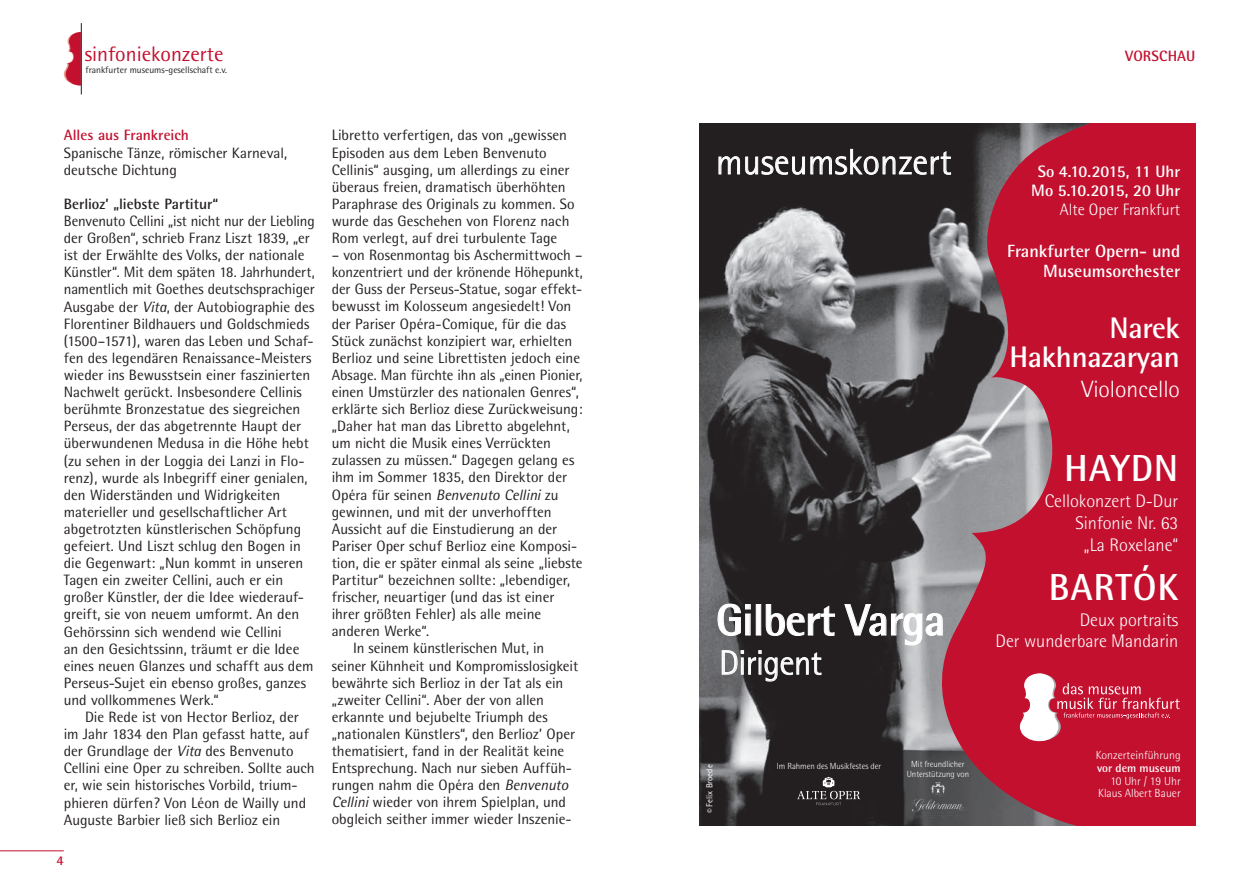
<style>
.page{position:relative;width:1259px;height:893px;background:#fff}
.page>*{position:absolute;margin:0;border:0;box-sizing:border-box;transform-origin:0 0}
.t1{font:700 44.25px "Rotis Semi Sans";letter-spacing:-.02em;color:#fff}
.t2{font:700 37.65px "Rotis Semi Sans";letter-spacing:.02em;color:#fff}
.t3{font:300 35.7px "Rotis Semi Sans";letter-spacing:.01em;color:#fff}
.t4{font:300 34.2px "Rotis Semi Sans";letter-spacing:-.01em;color:#fff}
.t5{font:700 29.7px/29.4px "Rotis Semi Sans";letter-spacing:-.01em;color:#fff;text-align:right}
.t6{font:300 23.55px "Rotis Semi Sans";color:#fff}
.t7{font:21px "Rotis Semi Sans";color:#c3102f}
.t8{font:300 18.3px/21.8px "Rotis Semi Sans";color:#fff;text-align:right}
.t9{font:700 17.7px/20.1px "Rotis Semi Sans";color:#fff;text-align:right}
.t10{font:700 16.5px/18.9px "Rotis Semi Sans";letter-spacing:-.005em;color:#fff;text-align:center}
.t11{font:300 16.5px "Rotis Semi Sans";color:#fff}
.t12{font:15px/17.1px "Rotis Semi Sans";color:#231f20}
.t13{font:700 15px "Rotis Semi Sans";color:#c3102f}
.t14{font:700 15px "Rotis Semi Sans";color:#231f20}
.t15{font:700 13.5px "Rotis Sans Serif";color:#c3102f}
.t16{font:300 11.85px/12.6px "Rotis Semi Sans";color:#fff;text-align:right}
.t17{font:700 11.85px "Rotis Semi Sans";color:#fff}
.t18{font:9.45px "Rotis Semi Sans";color:#231f20}
.t19{font:300 8.85px/9.8px "Rotis Semi Sans";letter-spacing:-.005em;color:#fff;text-align:center}
.t20{font:8.85px "Rotis Sans Serif";color:#fff}
.s1{font-style:italic}
.s2{font-size:9.15px}
</style>
<div class="page">
<hr style="left:0;top:850px;width:64px;height:1px;background:#c3102f">
<svg style="left:64px;top:32px;width:17px;height:54px"></svg>
<hr style="left:81px;top:23px;width:1px;height:71px;background:#231f20">
<img style="left:699px;top:123px;width:243px;height:703px">
<svg style="left:942px;top:123px;width:254px;height:703px;background:#b02740"></svg>
<hr style="left:1142px;top:123px;width:54px;height:1px;background:#c3102f">
<hr style="left:1142px;top:826px;width:54px;height:1px;background:#c3102f">
<svg style="left:1020px;top:673px;width:159px;height:68px"></svg>
<svg style="left:718px;top:149px;width:233px;height:26px;background:#514e4e"></svg>
<svg style="left:717px;top:603px;width:33px;height:33px"></svg>
<div style="left:756px;top:605px;width:5px;height:30px;border:1px solid #fff"></div>
<svg style="left:765px;top:604px;width:70px;height:32px;background:#4b4748"></svg>
<svg style="left:844px;top:604px;width:99px;height:42px;background:#767577"></svg>
<svg style="left:721px;top:650px;width:100px;height:32px;background:#5a5859"></svg>
<svg style="left:797px;top:777px;width:63px;height:28px;background:#3f3c3d"></svg>
<img style="left:912px;top:782px;width:51px;height:35px">
<h3 class="t7" style="left:85px;top:42px;width:140px">sinfoniekonzerte</h3>
<p class="t18" style="left:86px;top:65px;width:143px">frankfurter museums-gesellschaft e.v.</p>
<p class="t13" style="left:64px;top:126px;width:127px">Alles aus Frankreich</p>
<p class="t12" style="left:64px;top:144px;width:225px">Spanische Tänze, römischer Karneval, deutsche Dichtung</p>
<p class="t14" style="left:64px;top:195px;width:156px">Berlioz’ „liebste Partitur“</p>
<p class="t12" style="left:64px;top:212px;width:252px">Benvenuto Cellini „ist nicht nur der Liebling der Großen“, schrieb Franz Liszt 1839, „er ist der Erwählte des Volks, der nationale Künstler“. Mit dem späten 18. Jahrhundert, namentlich mit Goethes deutschsprachiger Ausgabe der <span class="s1">Vita</span>, der Autobiographie des Florentiner Bildhauers und Goldschmieds (1500–1571), waren das Leben und Schaf&shy;fen des legendären Renaissance-Meisters wieder ins Bewusstsein einer faszinierten Nachwelt gerückt. Insbesondere Cellinis berühmte Bronzestatue des siegreichen Perseus, der das abgetrennte Haupt der überwundenen Medusa in die Höhe hebt (zu sehen in der Loggia dei Lanzi in Flo&shy;renz), wurde als Inbegriff einer genialen, den Widerständen und Widrigkeiten materieller und gesellschaftlicher Art abgetrotzten künstlerischen Schöpfung gefeiert. Und Liszt schlug den Bogen in die Gegenwart: „Nun kommt in unseren Tagen ein zweiter Cellini, auch er ein großer Künstler, der die Idee wiederauf&shy;greift, sie von neuem umformt. An den Gehörssinn sich wendend wie Cellini<br>an den Gesichtssinn, träumt er die Idee eines neuen Glanzes und schafft aus dem Perseus-Sujet ein ebenso großes, ganzes und vollkommenes Werk.“</p>
<p class="t12" style="left:64px;top:708px;width:252px;text-indent:21px">Die Rede ist von Hector Berlioz, der im Jahr 1834 den Plan gefasst hatte, auf der Grundlage der <span class="s1">Vita</span> des Benvenuto Cellini eine Oper zu schreiben. Sollte auch er, wie sein historisches Vorbild, trium&shy;phieren dürfen? Von Léon de Wailly und Auguste Barbier ließ sich Berlioz ein</p>
<p class="t15" style="left:57px;top:852px;width:9px">4</p>
<p class="t12" style="left:332px;top:127px;width:244px">Libretto verfertigen, das von „gewissen Episoden aus dem Leben Benvenuto Cellinis“ ausging, um allerdings zu einer überaus freien, dramatisch überhöhten Paraphrase des Originals zu kommen. So wurde das Geschehen von Florenz nach Rom verlegt, auf drei turbulente Tage</p>
<p class="t12" style="left:332px;top:246px;width:252px">– von Rosenmontag bis Aschermittwoch –</p>
<p class="t12" style="left:332px;top:263px;width:252px">konzentriert und der krönende Höhepunkt,</p>
<p class="t12" style="left:332px;top:281px;width:252px">der Guss der Perseus-Statue, sogar effekt-</p>
<p class="t12" style="left:332px;top:298px;width:241px">bewusst im Kolosseum angesiedelt! Von</p>
<p class="t12" style="left:332px;top:315px;width:236px">der Pariser Opéra-Comique, für die das</p>
<p class="t12" style="left:332px;top:332px;width:242px">Stück zunächst konzipiert war, erhielten</p>
<p class="t12" style="left:332px;top:349px;width:250px">Berlioz und seine Librettisten jedoch eine</p>
<p class="t12" style="left:332px;top:366px;width:252px">Absage. Man fürchte ihn als „einen Pionier,</p>
<p class="t12" style="left:332px;top:383px;width:249px">einen Umstürzler des nationalen Genres“,</p>
<p class="t12" style="left:332px;top:400px;width:252px">erklärte sich Berlioz diese Zurückweisung:</p>
<p class="t12" style="left:332px;top:417px;width:239px">„Daher hat man das Libretto abgelehnt,</p>
<p class="t12" style="left:332px;top:434px;width:221px">um nicht die Musik eines Verrückten</p>
<p class="t12" style="left:332px;top:452px;width:244px">zulassen zu müssen.“ Dagegen gelang es</p>
<p class="t12" style="left:332px;top:469px;width:237px">ihm im Sommer 1835, den Direktor der</p>
<p class="t12" style="left:332px;top:486px;width:228px">Opéra für seinen <span class="s1">Benvenuto Cellini</span> zu</p>
<p class="t12" style="left:332px;top:503px;width:221px">gewinnen, und mit der unverhofften</p>
<p class="t12" style="left:332px;top:520px;width:227px">Aussicht auf die Einstudierung an der</p>
<p class="t12" style="left:332px;top:537px;width:247px">Pariser Oper schuf Berlioz eine Komposi-</p>
<p class="t12" style="left:332px;top:554px;width:252px">tion, die er später einmal als seine „liebste</p>
<p class="t12" style="left:332px;top:571px;width:240px">Partitur“ bezeichnen sollte: „lebendiger,</p>
<p class="t12" style="left:332px;top:588px;width:224px">frischer, neuartiger (und das ist einer</p>
<p class="t12" style="left:332px;top:605px;width:211px">ihrer größten Fehler) als alle meine</p>
<p class="t12" style="left:332px;top:623px;width:99px">anderen Werke“.</p>
<p class="t12" style="left:353px;top:640px;width:193px">In seinem künstlerischen Mut, in</p>
<p class="t12" style="left:332px;top:657px;width:248px">seiner Kühnheit und Kompromisslosigkeit</p>
<p class="t12" style="left:332px;top:674px;width:233px">bewährte sich Berlioz in der Tat als ein</p>
<p class="t12" style="left:332px;top:691px;width:214px">„zweiter Cellini“. Aber der von allen</p>
<p class="t12" style="left:332px;top:708px;width:217px">erkannte und bejubelte Triumph des</p>
<p class="t12" style="left:332px;top:725px;width:245px">„nationalen Künstlers“, den Berlioz’ Oper</p>
<p class="t12" style="left:332px;top:742px;width:234px">thematisiert, fand in der Realität keine</p>
<p class="t12" style="left:332px;top:759px;width:242px">Entsprechung. Nach nur sieben Auffüh-</p>
<p class="t12" style="left:332px;top:776px;width:238px">rungen nahm die Opéra den <span class="s1">Benvenuto</span></p>
<p class="t12" style="left:332px;top:794px;width:236px"><span class="s1">Cellini</span> wieder von ihrem Spielplan, und</p>
<p class="t12" style="left:332px;top:811px;width:241px">obgleich seither immer wieder Inszenie-</p>
<p class="t13" style="left:1125px;top:47px;width:71px">VORSCHAU</p>
<h3 class="t3" style="left:716px;top:141px;width:237px">museumskonzert</h3>
<h1 class="t1" style="left:716px;top:593px;width:231px">Gilbert Varga</h1>
<h3 class="t4" style="left:719px;top:643px;width:104px">Dirigent</h3>
<p class="t20" style="left:704px;top:813px;width:50px;rotate:-90deg"><span class="s2">©</span> Felix Broede</p>
<p class="t19" style="left:776px;top:761px;width:106px">Im Rahmen des Musikfestes der</p>
<p class="t19" style="left:907px;top:759px;width:64px">Mit freundlicher<br>Unterstützung von</p>
<p class="t10" style="left:1031px;top:162px;width:150px">So 4.10.2015, 11 Uhr<br>Mo 5.10.2015, 20 Uhr</p>
<p class="t11" style="left:1060px;top:200px;width:122px">Alte Oper Frankfurt</p>
<p class="t9" style="left:1007px;top:240px;width:175px">Frankfurter Opern- und<br>Museumsorchester</p>
<h3 class="t5" style="left:1009px;top:313px;width:172px">Narek<br>Hakhnazaryan</h3>
<h3 class="t6" style="left:1081px;top:376px;width:100px">Violoncello</h3>
<h2 class="t2" style="left:1064px;top:446px;width:116px">HAYDN</h2>
<p class="t8" style="left:1044px;top:490px;width:135px">Cellokonzert D-Dur<br>Sinfonie Nr. 63<br>„La Roxelane“</p>
<h2 class="t2" style="left:1048px;top:565px;width:131px">BARTÓK</h2>
<p class="t8" style="left:995px;top:609px;width:184px">Deux portraits<br>Der wunderbare Mandarin</p>
<p class="t16" style="left:1096px;top:749px;width:86px">Konzerteinführung</p>
<p class="t17" style="left:1097px;top:760px;width:85px">vor dem museum</p>
<p class="t16" style="left:1098px;top:774px;width:84px">10 Uhr / 19 Uhr<br>Klaus Albert Bauer</p>
</div>
